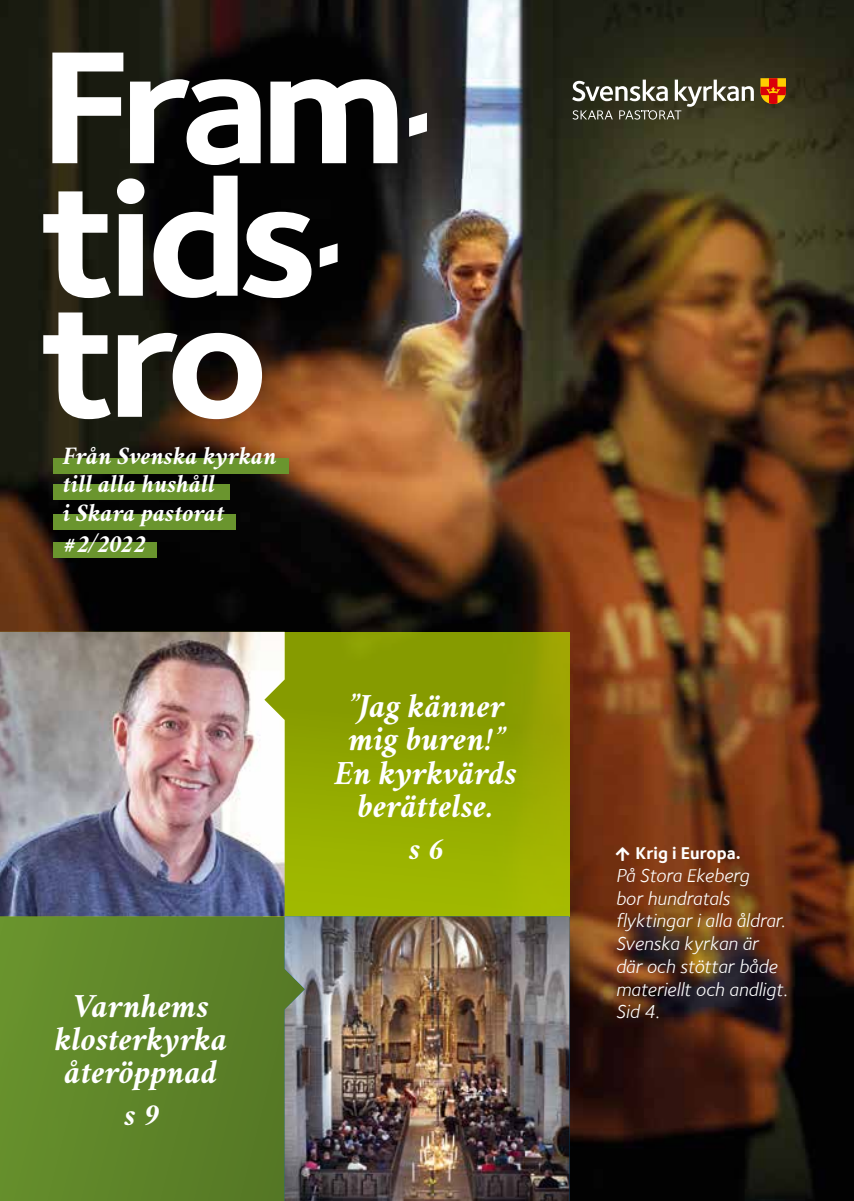
<style>
.page{position:relative;width:854px;height:1201px;background:#fff}
.page>*{position:absolute;margin:0;border:0;box-sizing:border-box;transform-origin:0 0}
.t1{font:700 165.72px/126.7px "Foundry Sterling";letter-spacing:-.06em;color:#fff;scale:1.08 1}
.t2{font:italic 700 34.12px/33.2px "Crimson Svk 2.0";color:#fff;text-align:center}
.t3{font:italic 700 31.5px "Crimson Svk 2.0";color:#fff}
.t4{font:italic 700 25.38px/29.4px "Crimson Svk 2.0";color:#fff}
.t5{font:italic 19.25px/22.8px "Foundry Sterling";color:#fff}
.t6{font:700 17.5px "Foundry Sterling";color:#fff}
</style>
<div class="page">
<img style="left:0;top:0;width:853px;height:1200px">
<svg style="left:572px;top:80px;width:181px;height:40px;background:#616150"></svg>
<svg style="left:760px;top:78px;width:25px;height:26px"></svg>
<div style="left:54px;top:513px;width:182px;height:16px;background:#6a952e"></div>
<div style="left:54px;top:542px;width:103px;height:16px;background:#6a952e"></div>
<div style="left:54px;top:484px;width:175px;height:16px;background:#6a952e"></div>
<div style="left:54px;top:458px;width:235px;height:16px;background:#6a952e"></div>
<svg style="left:319px;top:243px;width:18px;height:24px"></svg>
<svg style="left:409px;top:113px;width:18px;height:24px"></svg>
<div style="left:0;top:916px;width:309px;height:284px;background:linear-gradient(to right,#68922d,#547725)"></div>
<svg style="left:284px;top:632px;width:285px;height:284px;background:#93a802"></svg>
<img style="left:0;top:632px;width:284px;height:284px">
<img style="left:284px;top:916px;width:285px;height:284px">
<svg style="left:615px;top:846px;width:14px;height:14px"></svg>
<h1 class="t1" style="left:40px;top:42px;width:341px">Fram tids tro</h1>
<h3 class="t4" style="left:63px;top:439px;width:215px">Från Svenska kyrkan till alla hushåll<br>i Skara pastorat #2/2022</h3>
<h2 class="t2" style="left:55px;top:987px;width:174px">Varnhems klosterkyrka återöppnad</h2>
<h3 class="t3" style="left:125px;top:1094px;width:34px">s 9</h3>
<h2 class="t2" style="left:334px;top:688px;width:184px">”Jag känner mig buren!”<br>En kyrkvärds berättelse.</h2>
<h3 class="t3" style="left:409px;top:827px;width:34px">s 6</h3>
<p class="t6" style="left:635px;top:842px;width:107px">Krig i Europa.</p>
<p class="t5" style="left:615px;top:863px;width:173px">På Stora Ekeberg<br>bor hundratals flyktingar i alla åldrar.<br>Svenska kyrkan är där och stöttar både materiellt och andligt.<br>Sid 4.</p>
</div>
